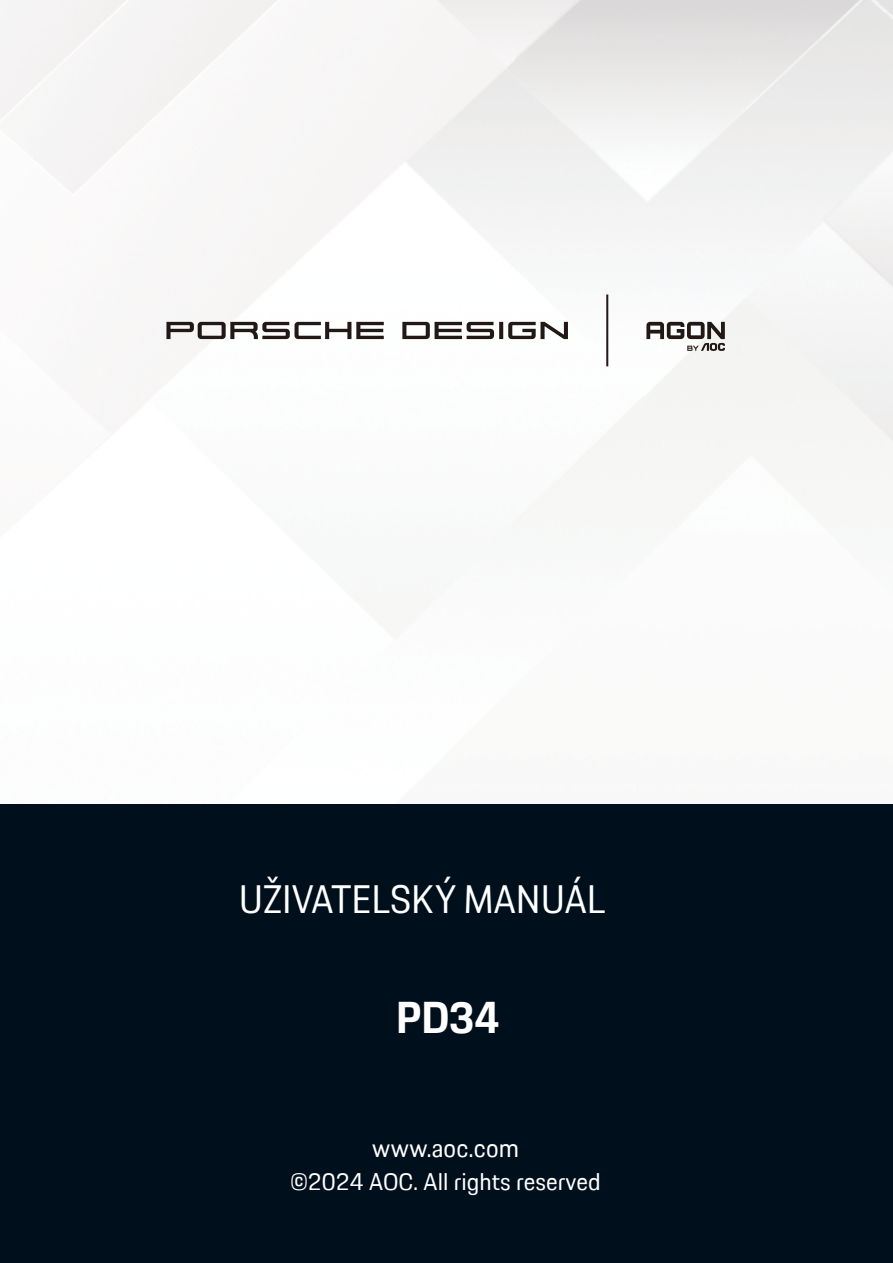
<style>
.page{position:relative;width:893px;height:1263px;background:#fff}
.page>*{position:absolute;margin:0;border:0;box-sizing:border-box;transform-origin:0 0}
.t1{font:700 43.35px "Porsche Next TT";color:#fff;scale:1.04 1}
.t2{font:39.9px "Porsche Next TT";letter-spacing:-.02em;color:#fff;scale:1.04 1}
.正文_text-1{font:39px "Porsche Next";color:#fff}
.t3{font:25.05px "Porsche Next TT";letter-spacing:.01em;color:#fff;scale:1.04 1}
.t4{font:23.55px "Porsche Next TT";color:#fff;scale:1.06 1}
</style>
<div class="page">
<img style="left:0;top:0;width:893px;height:805px">
<div style="left:0;top:805px;width:893px;height:458px;background:#000f1c"></div>
<svg style="left:166px;top:294px;width:442px;height:72px"></svg>
<svg style="left:646px;top:322px;width:79px;height:29px"></svg>
<p class="t2" style="left:335px;top:858px;width:237px">USER MANUAL</p>
<p class="正文_text-1" style="left:239px;top:873px;width:368px">UŽIVATELSKÝ MANUÁL</p>
<p class="t1" style="left:396px;top:988px;width:101px">PD34</p>
<p class="t3" style="left:372px;top:1131px;width:143px">www.aoc.com</p>
<p class="t4" style="left:291px;top:1166px;width:294px">©2024 AOC. All rights reserved</p>
</div>
